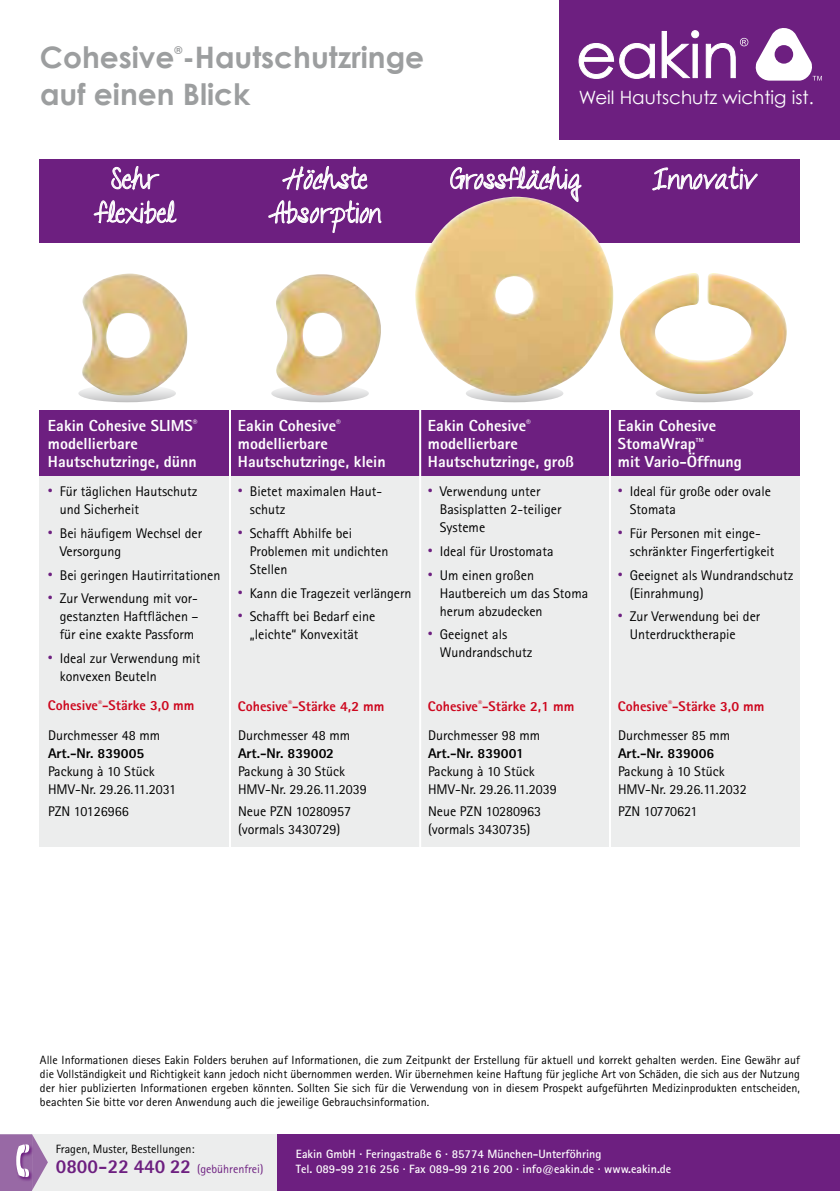
<style>
.page{position:relative;width:840px;height:1191px;background:#fff}
.page>*{position:absolute;margin:0;border:0;box-sizing:border-box;transform-origin:0 0}
.t1{font:700 29.6px "Century Gothic";color:#9c9e9f}
.t2{font:28.2px/33.8px "Talkingtothe Moon";color:#fff;text-align:center}
.t3{font:18.4px "Century Gothic";color:#fff}
.t4{font:800 16px/18px "Rotis Sans Serif";color:#fff}
.t5{font:14px/18px "Rotis Sans Serif";color:#000}
.t6{font:800 14px/29.4px "Rotis Sans Serif";color:#cd071e}
.t7{font:800 14px "Rotis Sans Serif";color:#000}
.t8{font:12px/14px "Rotis Sans Serif";color:#000}
.t9{font:700 12px/14.8px "Rotis Sans Serif";color:#fff}
.t10{font:700 10.6px "Century Gothic";color:#9c9e9f}
.t11{font:800 5.8px "Rotis Sans Serif";color:#fff}
.s1{font-size:10px;color:#6d1f80}
.s2{font-weight:400;color:#000}
.s3{font-weight:800;font-size:19.8px;color:#6d1f80}
.s4{color:#6d1f80}
</style>
<div class="page">
<div style="left:40px;top:186px;width:759px;height:661px;background:#eceded"></div>
<div style="left:40px;top:176px;width:759px;height:256px;background:#fff"></div>
<div style="left:40px;top:410px;width:759px;height:65px;background:#6d1f80"></div>
<hr style="left:229px;top:158px;width:2px;height:689px;background:#fff">
<hr style="left:419px;top:158px;width:2px;height:689px;background:#fff">
<hr style="left:608px;top:162px;width:2px;height:685px;background:#fff">
<div style="left:271px;top:384px;width:97px;height:18px;background:linear-gradient(to right,#d2d2d3,#d1d1d2);border-radius:50%"></div>
<img style="left:273px;top:274px;width:108px;height:121px">
<div style="left:78px;top:384px;width:98px;height:18px;background:linear-gradient(to right,#d4d5d5,#d0cfd1);border-radius:50%"></div>
<img style="left:82px;top:273px;width:105px;height:122px">
<div style="left:40px;top:159px;width:759px;height:84px;background:#6d1f80"></div>
<svg style="left:94px;top:166px;width:82px;height:58px"></svg>
<svg style="left:268px;top:166px;width:113px;height:67px"></svg>
<svg style="left:450px;top:166px;width:131px;height:31px"></svg>
<div style="left:465px;top:384px;width:98px;height:18px;background:#cfcfd0;border-radius:50%"></div>
<img style="left:415px;top:197px;width:198px;height:199px">
<svg style="left:652px;top:166px;width:105px;height:24px"></svg>
<svg style="left:655px;top:384px;width:97px;height:18px"></svg>
<img style="left:620px;top:273px;width:166px;height:121px">
<div style="left:277px;top:1134px;width:562px;height:57px;background:#6d1f80"></div>
<div style="left:0;top:1134px;width:277px;height:57px;background:#eceded"></div>
<svg style="left:0;top:1134px;width:48px;height:57px"></svg>
<div style="left:559px;top:0;width:280px;height:140px;background:#6d1f80"></div>
<svg style="left:578px;top:43px;width:77px;height:36px"></svg>
<svg style="left:661px;top:30px;width:38px;height:48px"></svg>
<svg style="left:705px;top:28px;width:116px;height:53px"></svg>
<p class="t10" style="left:174px;top:43px;width:9px">®</p>
<h1 class="t1" style="left:40px;top:75px;width:212px">auf einen Blick</h1>
<h1 class="t1" style="left:40px;top:39px;width:385px">Cohesive -Hautschutzringe</h1>
<h2 class="t2" style="left:95px;top:162px;width:81px">Sehr flexibel</h2>
<h2 class="t2" style="left:268px;top:162px;width:114px">Höchste<br>Absorption</h2>
<h3 class="t3" style="left:578px;top:86px;width:236px">Weil Hautschutz wichtig ist.</h3>
<h2 class="t2" style="left:450px;top:162px;width:131px">Grossflächig</h2>
<h2 class="t2" style="left:652px;top:162px;width:106px">Innovativ</h2>
<p class="t4" style="left:48px;top:416px;width:151px">Eakin Cohesive SLIMS<sup>® </sup>modellierbare<br>Hautschutzringe, dünn</p>
<p class="t5" style="left:60px;top:482px;width:139px;text-indent:-12px"><span class="s1">•</span> Für täglichen Hautschutz und Sicherheit</p>
<p class="t5" style="left:60px;top:524px;width:144px;text-indent:-12px"><span class="s1">•</span> Bei häufigem Wechsel der<br>Versorgung</p>
<p class="t5" style="left:48px;top:566px;width:174px"><span class="s1">•</span> Bei geringen Hautirritationen</p>
<p class="t5" style="left:60px;top:589px;width:140px;text-align:justify;text-indent:-12px"><span class="s1">•</span> Zur Verwendung mit vor&shy;gestanzten Haftflächen – für eine exakte Passform</p>
<p class="t5" style="left:60px;top:649px;width:142px;text-indent:-12px"><span class="s1">•</span> Ideal zur Verwendung mit konvexen Beuteln</p>
<p class="t6" style="left:48px;top:690px;width:148px">Cohesive<sup>®</sup>-Stärke 3,0 mm<br><span class="s2">Durchmesser 48 mm</span></p>
<p class="t7" style="left:48px;top:744px;width:98px">Art.-Nr. 839005</p>
<p class="t5" style="left:48px;top:762px;width:130px">Packung à 10 Stück<br>HMV-Nr. 29.26.11.2031</p>
<p class="t5" style="left:48px;top:802px;width:82px">PZN 10126966</p>
<p class="t4" style="left:238px;top:416px;width:149px">Eakin Cohesive<sup>® </sup>modellierbare<br>Hautschutzringe, klein</p>
<p class="t5" style="left:250px;top:482px;width:132px;text-indent:-12px"><span class="s1">•</span> Bietet maximalen Haut&shy;schutz</p>
<p class="t5" style="left:250px;top:524px;width:140px;text-indent:-12px"><span class="s1">•</span> Schafft Abhilfe bei<br>Problemen mit undichten<br>Stellen</p>
<p class="t5" style="left:238px;top:584px;width:175px"><span class="s1">•</span> Kann die Tragezeit verlängern</p>
<p class="t5" style="left:238px;top:607px;width:139px;text-align:center"><span class="s1">•</span> Schafft bei Bedarf eine „leichte“ Konvexität</p>
<p class="t6" style="left:238px;top:691px;width:148px">Cohesive<sup>®</sup>-Stärke 4,2 mm<br><span class="s2">Durchmesser 48 mm</span></p>
<p class="t7" style="left:238px;top:745px;width:97px">Art.-Nr. 839002</p>
<p class="t5" style="left:238px;top:762px;width:130px">Packung à 30 Stück<br>HMV-Nr. 29.26.11.2039</p>
<p class="t5" style="left:238px;top:802px;width:115px">Neue PZN 10280957 (vormals 3430729)</p>
<p class="t4" style="left:428px;top:416px;width:148px">Eakin Cohesive<sup>® </sup>modellierbare<br>Hautschutzringe, groß</p>
<p class="t5" style="left:439px;top:482px;width:123px;text-indent:-12px"><span class="s1">•</span> Verwendung unter<br>Basisplatten 2-teiliger<br>Systeme</p>
<p class="t5" style="left:428px;top:542px;width:127px"><span class="s1">•</span> Ideal für Urostomata</p>
<p class="t5" style="left:439px;top:566px;width:150px;text-indent:-12px"><span class="s1">•</span> Um einen großen<br>Hautbereich um das Stoma herum abzudecken</p>
<p class="t5" style="left:439px;top:625px;width:94px;text-indent:-12px"><span class="s1">•</span> Geeignet als<br>Wundrandschutz</p>
<p class="t6" style="left:428px;top:691px;width:148px">Cohesive<sup>®</sup>-Stärke 2,1 mm<br><span class="s2">Durchmesser 98 mm</span></p>
<p class="t7" style="left:428px;top:744px;width:97px">Art.-Nr. 839001</p>
<p class="t5" style="left:428px;top:762px;width:130px">Packung à 10 Stück<br>HMV-Nr. 29.26.11.2039</p>
<p class="t5" style="left:428px;top:802px;width:115px">Neue PZN 10280963 (vormals 3430735)</p>
<p class="t4" style="left:617px;top:416px;width:100px">Eakin Cohesive<br>StomaWrap</p>
<p class="t11" style="left:695px;top:436px;width:9px">TM</p>
<p class="t4" style="left:617px;top:452px;width:125px">mit Vario-Öffnung</p>
<p class="t5" style="left:629px;top:482px;width:142px;text-indent:-12px"><span class="s1">•</span> Ideal für große oder ovale<br>Stomata</p>
<p class="t5" style="left:629px;top:524px;width:146px;text-indent:-12px"><span class="s1">•</span> Für Personen mit einge&shy;schränkter Fingerfertigkeit</p>
<p class="t5" style="left:629px;top:566px;width:165px;text-indent:-12px"><span class="s1">•</span> Geeignet als Wundrandschutz (Einrahmung)</p>
<p class="t5" style="left:629px;top:607px;width:132px;text-indent:-12px"><span class="s1">•</span> Zur Verwendung bei der<br>Unterdrucktherapie</p>
<p class="t6" style="left:617px;top:691px;width:148px">Cohesive<sup>®</sup>-Stärke 3,0 mm<br><span class="s2">Durchmesser 85 mm</span></p>
<p class="t7" style="left:617px;top:744px;width:98px">Art.-Nr. 839006</p>
<p class="t5" style="left:617px;top:762px;width:130px">Packung à 10 Stück<br>HMV-Nr. 29.26.11.2032</p>
<p class="t5" style="left:617px;top:802px;width:81px">PZN 10770621</p>
<p class="t8" style="left:40px;top:1052px;width:761px;text-align:justify">Alle Informationen dieses Eakin Folders beruhen auf Informationen, die zum Zeitpunkt der Erstellung für aktuell und korrekt gehalten werden. Eine Gewähr auf die Vollständigkeit und Richtigkeit kann jedoch nicht übernommen werden. Wir übernehmen keine Haftung für jegliche Art von Schäden, die sich aus der Nutzung der hier publizierten Informationen ergeben könnten. Sollten Sie sich für die Verwendung von in diesem Prospekt aufgeführten Medizinprodukten entscheiden, beachten Sie bitte vor deren Anwendung auch die jeweilige Gebrauchsinformation.</p>
<p class="t8" style="left:56px;top:1139px;width:209px;line-height:20px">Fragen, Muster, Bestellungen:<br><span class="s3">0800-22 440 22</span> <span class="s4">(gebührenfrei)</span></p>
<p class="t9" style="left:296px;top:1146px;width:376px">Eakin GmbH · Feringastraße 6 · 85774 München-Unterföhring<br>Tel. 089-99 216 256 · Fax 089-99 216 200 · info@eakin.de · www.eakin.de</p>
</div>
